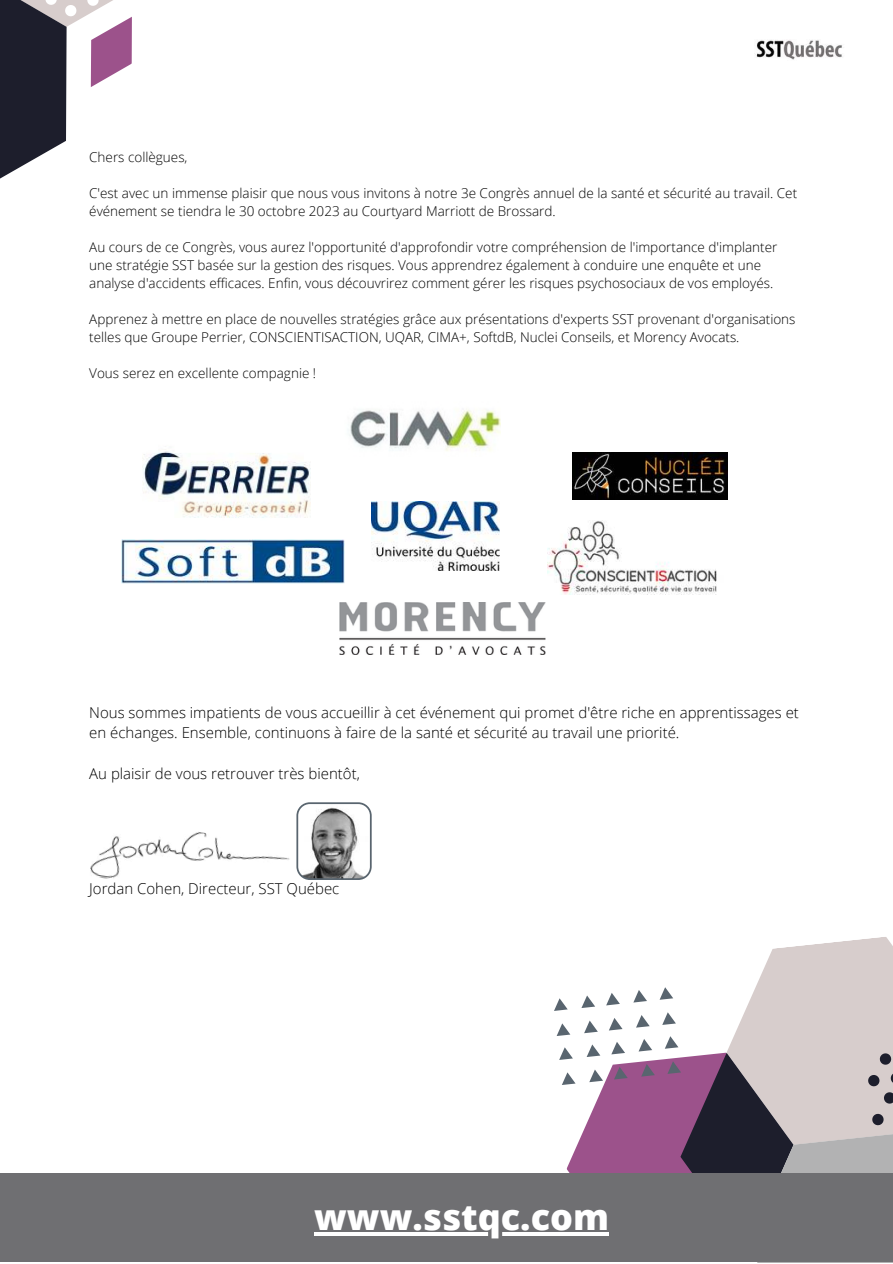
<style>
.page{position:relative;width:893px;height:1264px;background:#fff}
.page>*{position:absolute;margin:0;border:0;box-sizing:border-box;transform-origin:0 0}
.t1{font:800 36px "Open Sans";color:#fff}
.t2{font:300 15px/20.2px "Open Sans";color:#000}
.t3{font:300 13.5px/18px "Open Sans";color:#000}
</style>
<div class="page">
<svg style="left:566px;top:1054px;width:67px;height:119px;fill:#9c528b"></svg>
<svg style="left:554px;top:998px;width:13px;height:12px"></svg>
<svg style="left:581px;top:995px;width:14px;height:13px"></svg>
<svg style="left:606px;top:993px;width:14px;height:12px"></svg>
<svg style="left:556px;top:1023px;width:14px;height:13px"></svg>
<svg style="left:584px;top:1020px;width:13px;height:13px"></svg>
<svg style="left:609px;top:1018px;width:13px;height:12px"></svg>
<svg style="left:559px;top:1047px;width:14px;height:12px"></svg>
<svg style="left:586px;top:1044px;width:14px;height:13px"></svg>
<svg style="left:611px;top:1042px;width:14px;height:12px"></svg>
<svg style="left:562px;top:1072px;width:13px;height:12px"></svg>
<svg style="left:589px;top:1069px;width:14px;height:13px"></svg>
<svg style="left:614px;top:1066px;width:13px;height:13px"></svg>
<svg style="left:633px;top:937px;width:259px;height:236px"></svg>
<div style="left:0;top:1257px;width:892px;height:5px;background:#6f6f72"></div>
<div style="left:0;top:1173px;width:892px;height:84px;background:#6f6f72"></div>
<svg style="left:0;top:0;width:132px;height:179px"></svg>
<img style="left:90px;top:832px;width:200px;height:47px">
<img style="left:755px;top:40px;width:88px;height:20px">
<svg style="left:296px;top:802px;width:75px;height:78px"></svg>
<img style="left:349px;top:409px;width:152px;height:42px">
<img style="left:142px;top:451px;width:168px;height:67px">
<img style="left:572px;top:452px;width:155px;height:48px">
<img style="left:548px;top:521px;width:169px;height:73px">
<img style="left:371px;top:501px;width:129px;height:70px">
<img style="left:122px;top:539px;width:222px;height:44px">
<img style="left:339px;top:602px;width:206px;height:52px">
<svg style="left:314px;top:1232px;width:295px;height:3px"></svg>
<p class="t3" style="left:89px;top:148px;width:100px">Chers collègues,</p>
<p class="t3" style="left:89px;top:184px;width:709px">C'est avec un immense plaisir que nous vous invitons à notre 3e Congrès annuel de la santé et sécurité au travail. Cet événement se tiendra le 30 octobre 2023 au Courtyard Marriott de Brossard.</p>
<p class="t3" style="left:89px;top:238px;width:689px">Au cours de ce Congrès, vous aurez l'opportunité d'approfondir votre compréhension de l'importance d'implanter une stratégie SST basée sur la gestion des risques. Vous apprendrez également à conduire une enquête et une analyse d'accidents efficaces. Enfin, vous découvrirez comment gérer les risques psychosociaux de vos employés.</p>
<p class="t3" style="left:89px;top:310px;width:707px">Apprenez à mettre en place de nouvelles stratégies grâce aux présentations d'experts SST provenant d'organisations telles que Groupe Perrier, CONSCIENTISACTION, UQAR, CIMA+, SoftdB, Nuclei Conseils, et Morency Avocats.</p>
<p class="t3" style="left:89px;top:364px;width:228px">Vous serez en excellente compagnie !</p>
<p class="t2" style="left:89px;top:702px;width:711px">Nous sommes impatients de vous accueillir à cet événement qui promet d'être riche en apprentissages et en échanges. Ensemble, continuons à faire de la santé et sécurité au travail une priorité.</p>
<p class="t2" style="left:89px;top:762px;width:272px">Au plaisir de vous retrouver très bientôt,</p>
<p class="t2" style="left:89px;top:878px;width:251px">Jordan Cohen, Directeur, SST Québec</p>
<h1 class="t1" style="left:314px;top:1189px;width:296px">www.sstqc.com</h1>
</div>
